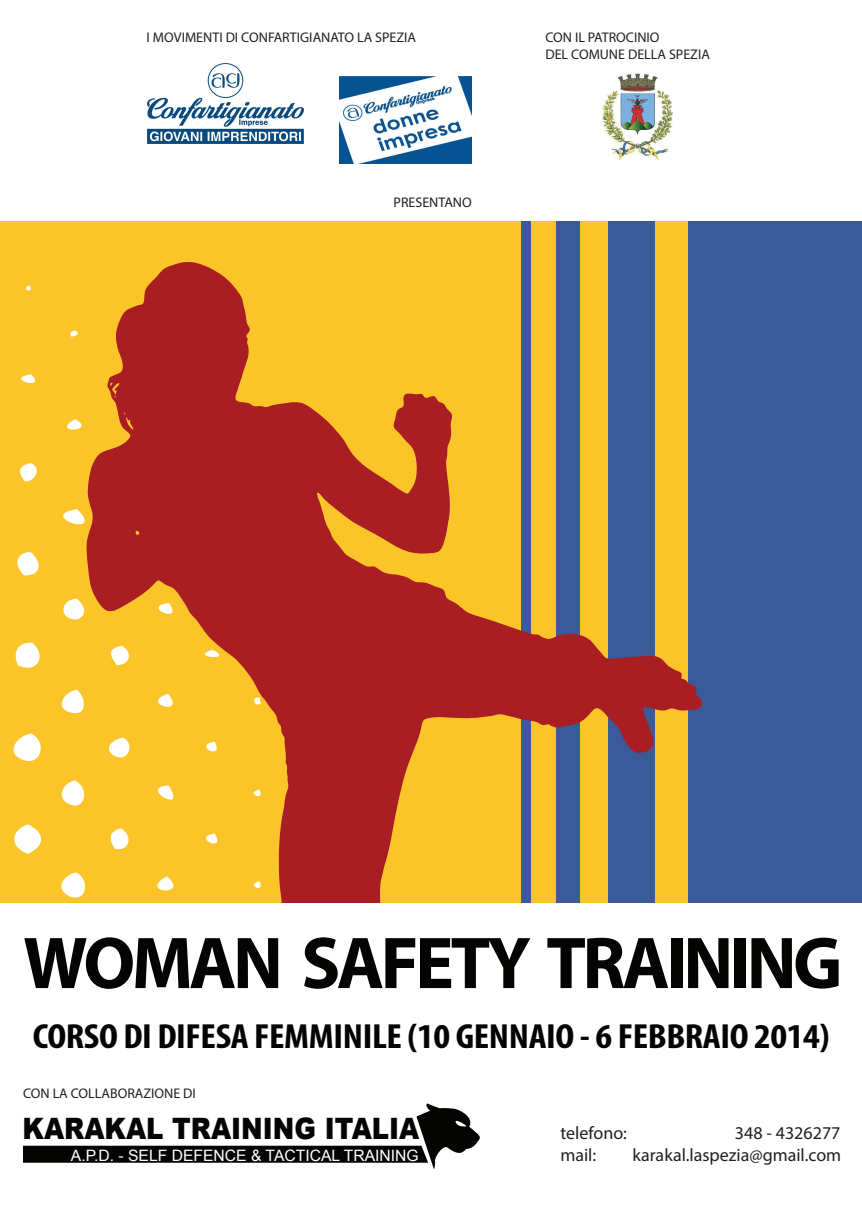
<style>
.page{position:relative;width:862px;height:1214px;background:#fff}
.page>*{position:absolute;margin:0;border:0;box-sizing:border-box;transform-origin:0 0}
.t1{font:700 74px "Myriad Pro";letter-spacing:-.05em;color:#040503}
.t2{font:700 condensed 35px "Myriad Pro";letter-spacing:-.01em;color:#040503;scale:1.12 1}
.t3{font:900 29.5px "Arial";color:#040503;scale:.88 1}
.t4{font:18px "Myriad Pro";color:#231f20}
.t5{font:15.7px "Arial";color:#fff}
.t6{font:14px/16.8px "Myriad Pro";color:#231f20}
</style>
<div class="page">
<div style="left:0;top:0;width:862px;height:1213px;background:#fbc52a"></div>
<svg style="left:25px;top:285px;width:6px;height:6px"></svg>
<svg style="left:70px;top:330px;width:8px;height:6px"></svg>
<svg style="left:21px;top:374px;width:14px;height:9px"></svg>
<svg style="left:67px;top:419px;width:15px;height:11px"></svg>
<svg style="left:20px;top:463px;width:17px;height:18px"></svg>
<svg style="left:63px;top:509px;width:22px;height:16px"></svg>
<svg style="left:17px;top:552px;width:22px;height:24px"></svg>
<svg style="left:63px;top:598px;width:22px;height:22px"></svg>
<svg style="left:15px;top:642px;width:25px;height:26px"></svg>
<svg style="left:61px;top:689px;width:23px;height:25px"></svg>
<svg style="left:13px;top:733px;width:28px;height:28px"></svg>
<svg style="left:61px;top:780px;width:24px;height:26px"></svg>
<svg style="left:14px;top:824px;width:28px;height:29px"></svg>
<svg style="left:61px;top:872px;width:25px;height:26px"></svg>
<div style="left:688px;top:0;width:174px;height:1149px;background:#3b5a9a"></div>
<div style="left:608px;top:0;width:47px;height:1149px;background:#3b5a9a"></div>
<div style="left:557px;top:0;width:23px;height:1149px;background:#3b5a9a"></div>
<div style="left:521px;top:0;width:9px;height:1152px;background:#3b5a9a"></div>
<svg style="left:86px;top:261px;width:616px;height:642px"></svg>
<div style="left:0;top:903px;width:862px;height:310px;background:#fff"></div>
<div style="left:0;top:0;width:862px;height:220px;background:#fff"></div>
<svg style="left:23px;top:1103px;width:457px;height:66px"></svg>
<img style="left:147px;top:63px;width:156px;height:81px">
<img style="left:340px;top:77px;width:131px;height:86px">
<img style="left:603px;top:73px;width:69px;height:86px">
<p class="t6" style="left:147px;top:29px;width:271px">I MOVIMENTI DI CONFARTIGIANATO LA SPEZIA</p>
<p class="t6" style="left:394px;top:194px;width:80px">PRESENTANO</p>
<p class="t6" style="left:545px;top:29px;width:166px">CON IL PATROCINIO<br>DEL COMUNE DELLA SPEZIA</p>
<h1 class="t1" style="left:23px;top:914px;width:820px">WOMAN SAFETY TRAINING</h1>
<h2 class="t2" style="left:33px;top:1014px;width:713px">CORSO DI DIFESA FEMMINILE (10 GENNAIO - 6 FEBBRAIO 2014)</h2>
<p class="t6" style="left:23px;top:1084px;width:174px">CON LA COLLABORAZIONE DI</p>
<h3 class="t3" style="left:22px;top:1106px;width:452px">KARAKAL TRAINING ITALIA</h3>
<p class="t5" style="left:71px;top:1144px;width:349px">A.P.D. - SELF DEFENCE &amp; TACTICAL TRAINING</p>
<p class="t4" style="left:560px;top:1121px;width:68px">telefono:</p>
<p class="t4" style="left:735px;top:1121px;width:107px">348 - 4326277</p>
<p class="t4" style="left:560px;top:1143px;width:37px">mail:</p>
<p class="t4" style="left:632px;top:1143px;width:210px">karakal.laspezia@gmail.com</p>
</div>
